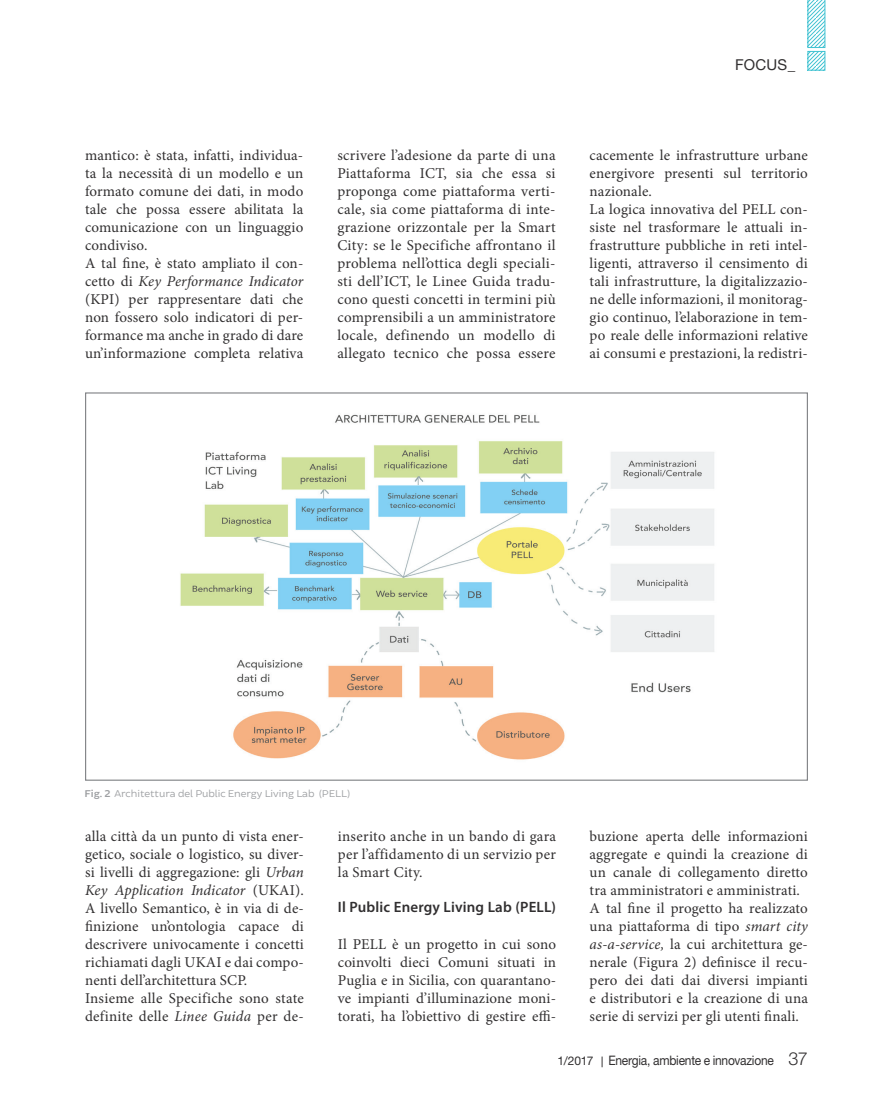
<style>
.page{position:relative;width:893px;height:1106px;background:#fff}
.page>*{position:absolute;margin:0;border:0;box-sizing:border-box;transform-origin:0 0}
.t1{font:15px/18px "Minion Pro";letter-spacing:.01em;color:#312f30}
.t2{font:600 15px "Myriad Pro";letter-spacing:.01em;color:#312f30}
.t3{font:15px "Helvetica Neue LT Std";letter-spacing:.01em;color:#312f30}
.t4{font:13.05px "Helvetica Neue LT Std";letter-spacing:-.02em;color:#312f30;scale:.92 1}
.t5{font:10.5px "Brocha";color:#9d9fa2}
.s1{font-style:italic}
.s2{font-weight:600}
.s3{font-size:12px}
.s4{font-family:"Calibri";font-size:12px}
.s5{font-family:"Helvetica Neue";font-weight:300;font-size:18px}
</style>
<div class="page">
<svg style="left:808px;top:51px;width:17px;height:19px"></svg>
<svg style="left:808px;top:0;width:17px;height:48px"></svg>
<img style="left:180px;top:414px;width:534px;height:346px">
<p class="t3" style="left:735px;top:55px;width:62px">FOCUS_</p>
<p class="t1" style="left:85px;top:146px;width:220px">mantico: è stata, infatti, individua&shy;ta la necessità di un modello e un formato comune dei dati, in modo tale che possa essere abilitata la comunicazione con un linguaggio condiviso.<br>A tal fine, è stato ampliato il con&shy;cetto di <span class="s1">Key Performance Indicator </span>(KPI) per rappresentare dati che non fossero solo indicatori di per&shy;formance ma anche in grado di dare un’informazione completa relativa</p>
<p class="t1" style="left:337px;top:146px;width:220px;text-align:justify">scrivere l’adesione da parte di una Piattaforma ICT, sia che essa si proponga come piattaforma verti&shy;cale, sia come piattaforma di inte&shy;grazione orizzontale per la Smart City: se le Specifiche affrontano il problema nell’ottica degli speciali&shy;sti dell’ICT, le Linee Guida tradu&shy;cono questi concetti in termini più comprensibili a un amministratore locale, definendo un modello di allegato tecnico che possa essere</p>
<p class="t1" style="left:590px;top:146px;width:220px">cacemente le infrastrutture urbane energivore presenti sul territorio nazionale.<br>La logica innovativa del PELL con&shy;siste nel trasformare le attuali in&shy;frastrutture pubbliche in reti intel&shy;ligenti, attraverso il censimento di tali infrastrutture, la digitalizzazio&shy;ne delle informazioni, il monitorag&shy;gio continuo, l’elaborazione in tem&shy;po reale delle informazioni relative ai consumi e prestazioni, la redistri-</p>
<p class="t5" style="left:85px;top:787px;width:267px"><span class="s2">Fig. 2</span> Architettura del Public Energy Living Lab (PELL)</p>
<p class="t1" style="left:85px;top:827px;width:220px">alla città da un punto di vista ener&shy;getico, sociale o logistico, su diver&shy;si livelli di aggregazione: gli <span class="s1">Urban Key Application Indicator</span> (UKAI).<br>A livello Semantico, è in via di de&shy;finizione un’ontologia capace di descrivere univocamente i concetti richiamati dagli UKAI e dai compo&shy;nenti dell’architettura SCP.<br>Insieme alle Specifiche sono state definite delle <span class="s1">Linee Guida</span> per de-</p>
<p class="t1" style="left:338px;top:827px;width:220px;text-align:justify">inserito anche in un bando di gara per l’affidamento di un servizio per la Smart City.</p>
<p class="t2" style="left:338px;top:897px;width:220px">Il Public Energy Living Lab (PELL)</p>
<p class="t1" style="left:338px;top:934px;width:220px;text-align:justify">Il PELL è un progetto in cui sono coinvolti dieci Comuni situati in Puglia e in Sicilia, con quarantano&shy;ve impianti d’illuminazione moni&shy;torati, ha l’obiettivo di gestire effi-</p>
<p class="t1" style="left:590px;top:827px;width:220px">buzione aperta delle informazioni aggregate e quindi la creazione di un canale di collegamento diretto tra amministratori e amministrati.<br>A tal fine il progetto ha realizzato una piattaforma di tipo <span class="s1">smart city as-a-service,</span> la cui architettura ge&shy;nerale (Figura 2) definisce il recu&shy;pero dei dati dai diversi impianti e distributori e la creazione di una serie di servizi per gli utenti finali.</p>
<p class="t4" style="left:557px;top:1052px;width:274px"><span class="s3">1/2017</span> <span class="s4">|</span> Energia, ambiente e innovazione <span class="s5">37</span></p>
</div>
